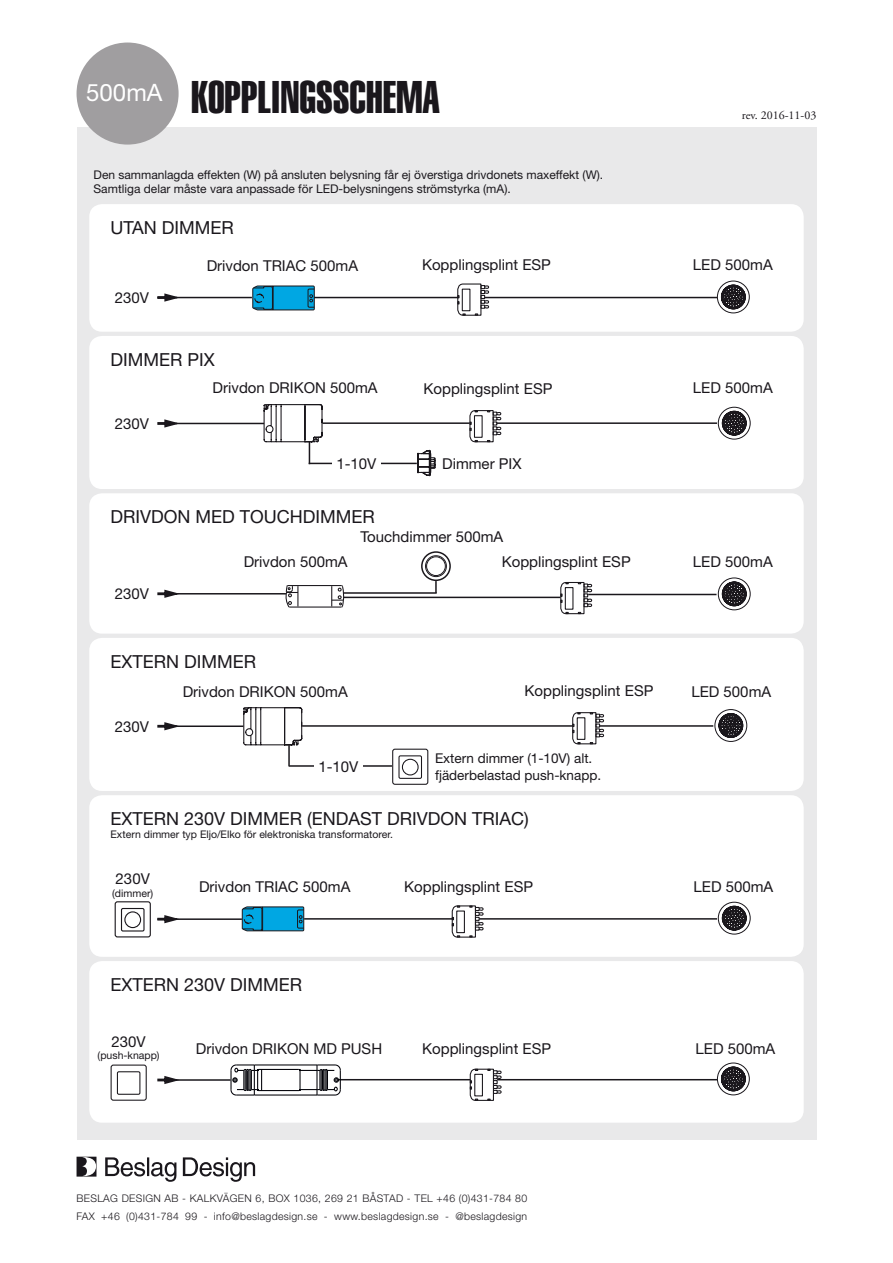
<style>
.page{position:relative;width:893px;height:1263px;background:#fff}
.page>*{position:absolute;margin:0;border:0;box-sizing:border-box;transform-origin:0 0}
.t1{font:45px "Helvetica LT Std Extra Comp";color:#1a171c}
.t2{font:24px "Helvetica Neue LT Std";color:#fff}
.t3{font:18px "Helvetica Neue LT Std";color:#1a171c}
.t4{font:15px "Helvetica Neue LT Std";color:#1a171c}
.t5{font:13.5px "Helvetica Neue LT Std";color:#1a171c}
.t6{font:12px/14.4px "Helvetica Neue LT Std";color:#1a171c}
.t7{font:12px "Adobe Garamond Pro";color:#1a171c}
.t8{font:300 10.5px/18px "Helvetica Neue LT Std";letter-spacing:.03em;color:#1a171c}
.t9{font:10.5px "Helvetica Neue LT Std";color:#1a171c}
</style>
<div class="page">
<svg style="left:77px;top:1156px;width:178px;height:26px"></svg>
<div style="left:77px;top:128px;width:739px;height:1012px;background:#e9e9ea"></div>
<div style="left:89px;top:795px;width:715px;height:162px;background:#fff;border-radius:13px"></div>
<div style="left:89px;top:493px;width:715px;height:141px;background:#fff;border-radius:13px"></div>
<svg style="left:114px;top:901px;width:37px;height:37px"></svg>
<hr style="left:157px;top:918px;width:85px;height:2px;background:#1a171c">
<hr style="left:304px;top:918px;width:149px;height:2px;background:#1a171c">
<hr style="left:479px;top:918px;width:238px;height:2px;background:#1a171c">
<svg style="left:157px;top:915px;width:26px;height:9px"></svg>
<svg style="left:451px;top:905px;width:33px;height:33px"></svg>
<svg style="left:242px;top:906px;width:62px;height:25px;background:#0a8fc0"></svg>
<div style="left:77px;top:43px;width:102px;height:102px;background:#a09ea0;border-radius:50%"></div>
<hr style="left:169px;top:593px;width:117px;height:1px;background:#1a171c">
<hr style="left:343px;top:597px;width:217px;height:1px;background:#1a171c">
<hr style="left:588px;top:594px;width:128px;height:1px;background:#1a171c">
<svg style="left:157px;top:589px;width:26px;height:9px"></svg>
<svg style="left:560px;top:582px;width:33px;height:33px"></svg>
<hr style="left:343px;top:592px;width:94px;height:2px;background:#1a171c">
<svg style="left:435px;top:581px;width:2px;height:12px"></svg>
<div style="left:421px;top:551px;width:30px;height:30px;border:2px solid #1a171c;border-radius:50%"></div>
<div style="left:425px;top:555px;width:22px;height:22px;border:1px solid #1a171c;border-radius:50%"></div>
<div style="left:426px;top:557px;width:19px;height:19px;border:1px solid #1a171c;border-radius:50%"></div>
<svg style="left:717px;top:577px;width:34px;height:34px"></svg>
<svg style="left:717px;top:901px;width:34px;height:34px"></svg>
<div style="left:89px;top:336px;width:715px;height:153px;background:#fff;border-radius:13px"></div>
<hr style="left:169px;top:423px;width:95px;height:1px;background:#1a171c">
<hr style="left:322px;top:422px;width:148px;height:2px;background:#1a171c">
<hr style="left:496px;top:422px;width:221px;height:2px;background:#1a171c">
<svg style="left:157px;top:419px;width:26px;height:9px"></svg>
<svg style="left:469px;top:410px;width:33px;height:33px"></svg>
<svg style="left:263px;top:404px;width:60px;height:60px"></svg>
<hr style="left:309px;top:463px;width:108px;height:1px;background:#1a171c">
<svg style="left:417px;top:449px;width:19px;height:28px"></svg>
<div style="left:332px;top:454px;width:49px;height:19px;background:#fff"></div>
<svg style="left:717px;top:406px;width:34px;height:34px"></svg>
<div style="left:89px;top:204px;width:715px;height:128px;background:#fff;border-radius:13px"></div>
<hr style="left:157px;top:297px;width:95px;height:1px;background:#1a171c">
<hr style="left:310px;top:297px;width:148px;height:1px;background:#1a171c">
<hr style="left:485px;top:297px;width:232px;height:1px;background:#1a171c">
<svg style="left:157px;top:293px;width:26px;height:9px"></svg>
<svg style="left:457px;top:283px;width:33px;height:33px"></svg>
<svg style="left:717px;top:280px;width:33px;height:34px"></svg>
<hr style="left:289px;top:606px;width:53px;height:2px;background:#1a171c">
<hr style="left:287px;top:585px;width:55px;height:1px;background:#1a171c">
<svg style="left:285px;top:585px;width:13px;height:23px"></svg>
<svg style="left:331px;top:585px;width:14px;height:23px"></svg>
<div style="left:89px;top:961px;width:715px;height:162px;background:#fff;border-radius:13px"></div>
<div style="left:111px;top:1064px;width:36px;height:37px;border:1px solid #1a171c;border-radius:2px"></div>
<div style="left:117px;top:1071px;width:23px;height:24px;border:1px solid #1a171c"></div>
<hr style="left:167px;top:1079px;width:63px;height:2px;background:#1a171c">
<hr style="left:339px;top:1079px;width:132px;height:1px;background:#1a171c">
<hr style="left:497px;top:1079px;width:220px;height:1px;background:#1a171c">
<svg style="left:157px;top:1076px;width:26px;height:8px"></svg>
<svg style="left:469px;top:1068px;width:33px;height:33px"></svg>
<svg style="left:717px;top:1062px;width:33px;height:34px"></svg>
<hr style="left:259px;top:1069px;width:40px;height:1px;background:#000107">
<hr style="left:259px;top:1090px;width:40px;height:1px;background:#000107">
<hr style="left:254px;top:1064px;width:63px;height:1px;background:#000107">
<hr style="left:254px;top:1094px;width:63px;height:1px;background:#000107">
<svg style="left:230px;top:1064px;width:32px;height:32px"></svg>
<svg style="left:298px;top:1064px;width:43px;height:32px"></svg>
<div style="left:89px;top:638px;width:715px;height:153px;background:#fff;border-radius:13px"></div>
<hr style="left:171px;top:725px;width:72px;height:2px;background:#1a171c">
<hr style="left:302px;top:725px;width:270px;height:2px;background:#1a171c">
<hr style="left:600px;top:725px;width:113px;height:2px;background:#1a171c">
<svg style="left:714px;top:709px;width:33px;height:33px"></svg>
<svg style="left:157px;top:722px;width:26px;height:9px"></svg>
<svg style="left:392px;top:748px;width:37px;height:37px"></svg>
<hr style="left:288px;top:745px;width:2px;height:21px;background:#1a171c">
<hr style="left:289px;top:765px;width:103px;height:2px;background:#1a171c">
<svg style="left:243px;top:707px;width:60px;height:39px"></svg>
<div style="left:314px;top:757px;width:49px;height:19px;background:#fff"></div>
<svg style="left:572px;top:712px;width:33px;height:33px"></svg>
<svg style="left:252px;top:285px;width:63px;height:26px;background:#1290bf"></svg>
<p class="t2" style="left:86px;top:79px;width:78px">500mA</p>
<h1 class="t1" style="left:191px;top:70px;width:250px">KOPPLINGSSCHEMA</h1>
<p class="t6" style="left:94px;top:167px;width:511px">Den sammanlagda effekten (W) på ansluten belysning får ej överstiga drivdonets maxeffekt (W).<br>Samtliga delar måste vara anpassade för LED-belysningens strömstyrka (mA).</p>
<p class="t3" style="left:111px;top:217px;width:125px">UTAN DIMMER</p>
<p class="t7" style="left:742px;top:108px;width:76px">rev. 2016-11-03</p>
<p class="t4" style="left:115px;top:289px;width:36px">230V</p>
<p class="t4" style="left:207px;top:256px;width:153px">Drivdon TRIAC 500mA</p>
<p class="t4" style="left:422px;top:256px;width:130px">Kopplingsplint ESP</p>
<p class="t4" style="left:693px;top:256px;width:81px">LED 500mA</p>
<p class="t3" style="left:111px;top:349px;width:106px">DIMMER PIX</p>
<p class="t4" style="left:213px;top:379px;width:167px">Drivdon DRIKON 500mA</p>
<p class="t4" style="left:424px;top:379px;width:130px">Kopplingsplint ESP</p>
<p class="t4" style="left:693px;top:379px;width:81px">LED 500mA</p>
<p class="t4" style="left:115px;top:415px;width:36px">230V</p>
<p class="t4" style="left:336px;top:454px;width:42px">1-10V</p>
<p class="t4" style="left:442px;top:455px;width:81px">Dimmer PIX</p>
<p class="t3" style="left:111px;top:506px;width:266px">DRIVDON MED TOUCHDIMMER</p>
<p class="t4" style="left:244px;top:553px;width:105px">Drivdon 500mA</p>
<p class="t4" style="left:502px;top:553px;width:130px">Kopplingsplint ESP</p>
<p class="t4" style="left:693px;top:553px;width:81px">LED 500mA</p>
<p class="t4" style="left:115px;top:585px;width:36px">230V</p>
<p class="t4" style="left:360px;top:528px;width:144px">Touchdimmer 500mA</p>
<p class="t3" style="left:111px;top:651px;width:147px">EXTERN DIMMER</p>
<p class="t4" style="left:183px;top:682px;width:167px">Drivdon DRIKON 500mA</p>
<p class="t4" style="left:691px;top:682px;width:81px">LED 500mA</p>
<p class="t4" style="left:115px;top:718px;width:36px">230V</p>
<p class="t5" style="left:435px;top:750px;width:159px">Extern dimmer (1-10V) alt.</p>
<p class="t5" style="left:435px;top:767px;width:168px">fjäderbelastad push-knapp.</p>
<p class="t4" style="left:525px;top:681px;width:130px">Kopplingsplint ESP</p>
<p class="t4" style="left:318px;top:758px;width:42px">1-10V</p>
<p class="t3" style="left:111px;top:808px;width:420px">EXTERN 230V DIMMER (ENDAST DRIVDON TRIAC)</p>
<p class="t9" style="left:111px;top:828px;width:284px">Extern dimmer typ Eljo/Elko för elektroniska transformatorer.</p>
<p class="t4" style="left:116px;top:870px;width:36px">230V</p>
<p class="t9" style="left:112px;top:887px;width:43px">(dimmer)</p>
<p class="t4" style="left:199px;top:877px;width:153px">Drivdon TRIAC 500mA</p>
<p class="t4" style="left:404px;top:877px;width:130px">Kopplingsplint ESP</p>
<p class="t4" style="left:693px;top:877px;width:81px">LED 500mA</p>
<p class="t3" style="left:111px;top:974px;width:193px">EXTERN 230V DIMMER</p>
<p class="t4" style="left:112px;top:1032px;width:36px">230V</p>
<p class="t9" style="left:98px;top:1049px;width:64px">(push-knapp)</p>
<p class="t4" style="left:196px;top:1039px;width:188px">Drivdon DRIKON MD PUSH</p>
<p class="t4" style="left:422px;top:1039px;width:130px">Kopplingsplint ESP</p>
<p class="t4" style="left:695px;top:1040px;width:81px">LED 500mA</p>
<p class="t8" style="left:77px;top:1189px;width:452px">BESLAG DESIGN AB - KALKVÄGEN 6, BOX 1036, 269 21 BÅSTAD - TEL +46 (0)431-784 80<br>FAX +46 (0)431-784 99 - info@beslagdesign.se - www.beslagdesign.se - @beslagdesign</p>
</div>
